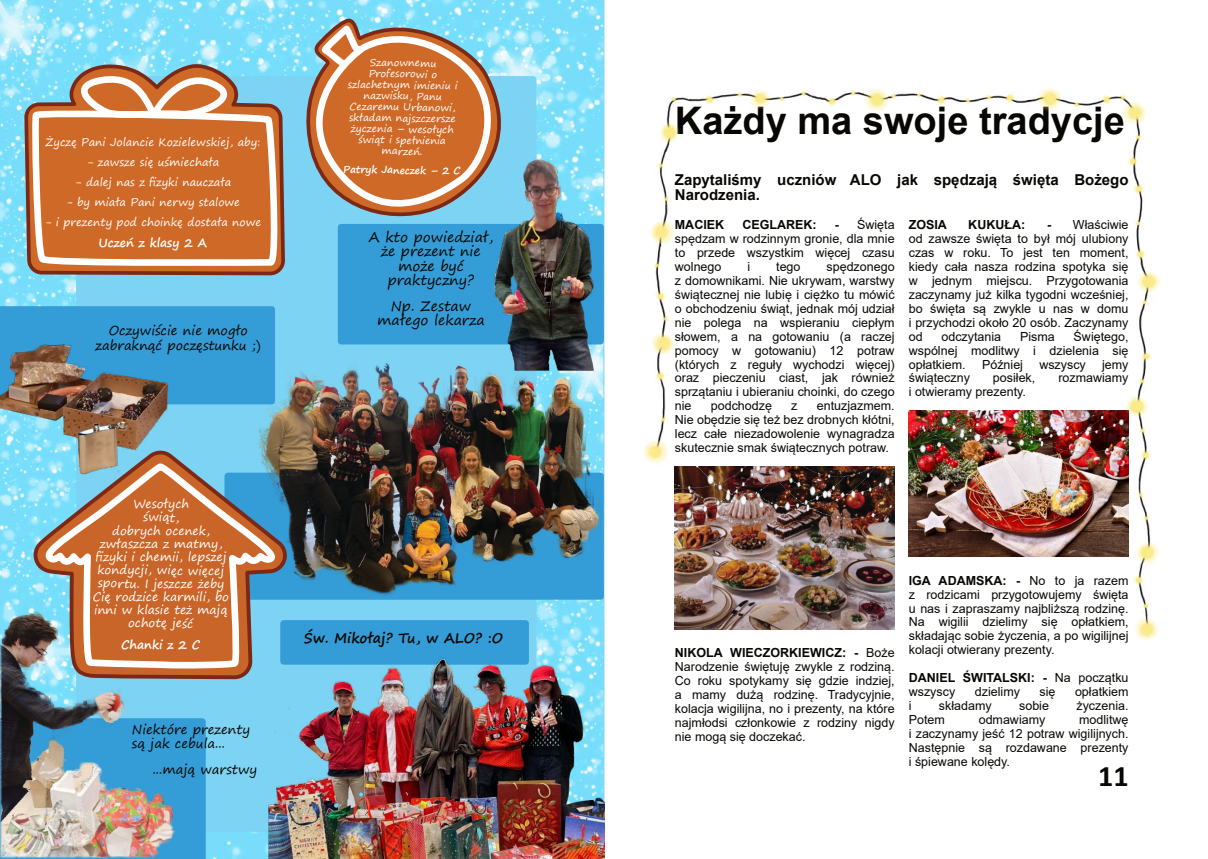
<style>
.page{position:relative;width:1208px;height:859px;background:#fff}
.page>*{position:absolute;margin:0;border:0;box-sizing:border-box;transform-origin:0 0}
.t1{font:700 38px "Arial";color:#080704}
.t2{font:700 30px "Calibri";color:#080704}
.t3{font:700 15px/15.5px "Arial";color:#080704}
.t4{font:14px/14.3px "Segoe Print";color:#080704;text-align:center}
.t5{font:700 14px "Segoe Print";color:#080704}
.t6{font:13px/14.3px "Segoe Print";color:#080704;text-align:center}
.t7{font:12.5px/13.9px "Arial";color:#080704;text-align:justify}
.t8{font:700 12.5px/13.9px "Arial";color:#080704}
.t9{font:12px/13.2px "Segoe Print";letter-spacing:-.005em;color:#fff;text-align:center}
.t10{font:700 12px "Segoe Print";color:#fffefa}
.t11{font:700 12px "Segoe Print";color:#fff}
.t12{font:11px "Segoe Print";color:#fffefa}
.t13{font:10px/11px "Segoe Print";color:#fff;text-align:center}
.t14{font:700 10px "Segoe Print";color:#fff}
.s1{font-weight:700}
.s2{font-weight:400}
</style>
<div class="page">
<svg style="left:0;top:0;width:604px;height:859px;background:#8ae1fa"></svg>
<div style="left:76px;top:76px;width:460px;height:756px;background:#7dd3f3"></div>
<div style="left:280px;top:620px;width:249px;height:45px;background:#349cd6"></div>
<div style="left:0;top:718px;width:206px;height:141px;background:#349cd6"></div>
<svg style="left:35px;top:546px;width:245px;height:128px;background:#be845e"></svg>
<img style="left:256px;top:534px;width:348px;height:64px">
<img style="left:0;top:610px;width:175px;height:247px">
<svg style="left:22px;top:60px;width:129px;height:172px;background:#81c4d7"></svg>
<svg style="left:28px;top:107px;width:123px;height:125px;background:#d07134"></svg>
<svg style="left:61px;top:63px;width:90px;height:60px;background:#c89d7f"></svg>
<img style="left:151px;top:9px;width:454px;height:525px">
<img style="left:269px;top:650px;width:335px;height:209px">
<img style="left:0;top:232px;width:352px;height:314px">
<img style="left:644px;top:88px;width:516px;height:552px">
<p class="t12" style="left:45px;top:136px;width:217px">Życzę Pani Jolancie Kozielewskiej, aby:</p>
<p class="t12" style="left:86px;top:156px;width:134px">- zawsze się uśmiechała</p>
<p class="t12" style="left:75px;top:176px;width:158px">- dalej nas z fizyki nauczała</p>
<p class="t12" style="left:66px;top:196px;width:176px">- by miała Pani nerwy stalowe</p>
<p class="t12" style="left:44px;top:217px;width:218px">- i prezenty pod choinkę dostała nowe</p>
<p class="t10" style="left:99px;top:237px;width:110px">Uczeń z klasy 2 A</p>
<p class="t6" style="left:96px;top:325px;width:167px">Oczywiście nie mogło zabraknąć poczęstunku ;)</p>
<p class="t13" style="left:348px;top:57px;width:111px;rotate:1deg">Szanownemu<br>Profesorowi o szlachetnym imieniu i nazwisku, Panu<br>Cezaremu Urbanowi, składam najszczersze życzenia – wesołych świąt i spełnienia marzeń.</p>
<p class="t14" style="left:343px;top:164px;width:119px;rotate:1deg">Patryk Janeczek – 2 C</p>
<p class="t4" style="left:369px;top:231px;width:126px">A kto powiedział, że prezent nie może być praktyczny?</p>
<p class="t4" style="left:377px;top:300px;width:109px">Np. Zestaw małego lekarza</p>
<p class="t9" style="left:93px;top:498px;width:138px">Wesołych<br>świąt,<br>dobrych ocenek, zwłaszcza z matmy, fizyki i chemii, lepszej kondycji, więc więcej sportu. I jeszcze żeby<br>Cię rodzice karmili, bo inni w klasie też mają ochotę jeść</p>
<p class="t11" style="left:121px;top:638px;width:80px">Chanki z 2 C</p>
<p class="t6" style="left:132px;top:724px;width:120px;line-height:13.3px;text-align:left">Niektóre prezenty są jak cebula...</p>
<p class="t6" style="left:153px;top:763px;width:106px">...mają warstwy</p>
<p class="t5" style="left:304px;top:631px;width:201px">Św. Mikołaj? Tu, w ALO? :O</p>
<h1 class="t1" style="left:675px;top:106px;width:451px">Każdy ma swoje tradycje</h1>
<p class="t3" style="left:675px;top:173px;width:455px">Zapytaliśmy uczniów ALO jak spędzają święta Bożego<br>Narodzenia.</p>
<p class="t7" style="left:675px;top:219px;width:221px;text-indent:160px"><span class="s1">-</span> Święta spędzam w rodzinnym gronie, dla mnie to przede wszystkim więcej czasu wolnego</p>
<p class="t8" style="left:675px;top:219px;width:51px">MACIEK</p>
<p class="t8" style="left:742px;top:219px;width:76px">CEGLAREK:</p>
<p class="t7" style="left:675px;top:261px;width:221px;text-indent:152px">spędzonego z domownikami. Nie ukrywam, warstwy świątecznej nie lubię i ciężko tu mówić o obchodzeniu świąt, jednak mój udział nie polega na wspieraniu ciepłym słowem, a na gotowaniu (a raczej pomocy w gotowaniu) 12 potraw (których z reguły wychodzi więcej) oraz pieczeniu ciast, jak również sprzątaniu i ubieraniu choinki, do czego nie</p>
<p class="t7" style="left:747px;top:261px;width:4px">i</p>
<p class="t7" style="left:776px;top:261px;width:26px">tego</p>
<p class="t7" style="left:675px;top:400px;width:221px;text-indent:142px">entuzjazmem.<br>Nie obędzie się też bez drobnych kłótni, lecz całe niezadowolenie wynagradza skutecznie smak świątecznych potraw.</p>
<p class="t7" style="left:711px;top:400px;width:63px">podchodzę</p>
<p class="t7" style="left:791px;top:400px;width:8px">z</p>
<p class="t8" style="left:908px;top:219px;width:40px">ZOSIA</p>
<p class="t8" style="left:968px;top:219px;width:58px">KUKUŁA:</p>
<p class="t7" style="left:908px;top:219px;width:221px;text-indent:138px"><span class="s1">-</span> Właściwie od zawsze święta to był mój ulubiony czas w roku. To jest ten moment, kiedy cała nasza rodzina spotyka się w jednym miejscu. Przygotowania zaczynamy już kilka tygodni wcześniej, bo święta są zwykle u nas w domu i przychodzi około 20 osób. Zaczynamy od</p>
<p class="t7" style="left:908px;top:330px;width:221px;text-indent:165px">Świętego, wspólnej modlitwy i dzielenia się opłatkiem.</p>
<p class="t7" style="left:941px;top:330px;width:61px">odczytania</p>
<p class="t7" style="left:1020px;top:330px;width:36px">Pisma</p>
<p class="t7" style="left:982px;top:358px;width:42px">Później</p>
<p class="t7" style="left:1039px;top:358px;width:48px">wszyscy</p>
<p class="t7" style="left:1102px;top:358px;width:28px">jemy</p>
<p class="t7" style="left:908px;top:372px;width:63px">świąteczny</p>
<p class="t7" style="left:993px;top:372px;width:44px">posiłek,</p>
<p class="t7" style="left:1058px;top:372px;width:72px">rozmawiamy</p>
<p class="t7" style="left:908px;top:386px;width:119px">i otwieramy prezenty.</p>
<p class="t7" style="left:675px;top:647px;width:221px"><span class="s1">NIKOLA WIECZORKIEWICZ: -</span> Boże Narodzenie świętuję zwykle z rodziną.<br>Co roku spotykamy się gdzie indziej, a mamy dużą rodzinę. Tradycyjnie, kolacja wigilĳna, no i prezenty, na które najmłodsi członkowie z rodziny nigdy nie mogą się doczekać.</p>
<p class="t7" style="left:908px;top:574px;width:221px"><span class="s1">IGA ADAMSKA: -</span> No to ja razem z rodzicami przygotowujemy święta u nas i zapraszamy najbliższą rodzinę.<br>Na wigilii dzielimy się opłatkiem, składając sobie życzenia, a po wigilĳnej kolacji otwierany prezenty.</p>
<p class="t8" style="left:908px;top:672px;width:221px">DANIEL ŚWITALSKI: - <span class="s2">Na początku wszyscy</span></p>
<p class="t7" style="left:974px;top:686px;width:47px">dzielimy</p>
<p class="t7" style="left:1039px;top:686px;width:17px">się</p>
<p class="t7" style="left:1075px;top:686px;width:55px">opłatkiem</p>
<p class="t7" style="left:908px;top:700px;width:4px">i</p>
<p class="t7" style="left:939px;top:700px;width:54px">składamy</p>
<p class="t7" style="left:1019px;top:700px;width:31px">sobie</p>
<p class="t7" style="left:1076px;top:700px;width:54px">życzenia.</p>
<p class="t7" style="left:908px;top:714px;width:38px">Potem</p>
<p class="t7" style="left:978px;top:714px;width:68px">odmawiamy</p>
<p class="t7" style="left:908px;top:714px;width:221px;text-indent:170px">modlitwę i zaczynamy jeść 12 potraw wigilĳnych.<br>Następnie są rozdawane prezenty i śpiewane kolędy.</p>
<h2 class="t2" style="left:1098px;top:763px;width:32px">11</h2>
</div>
